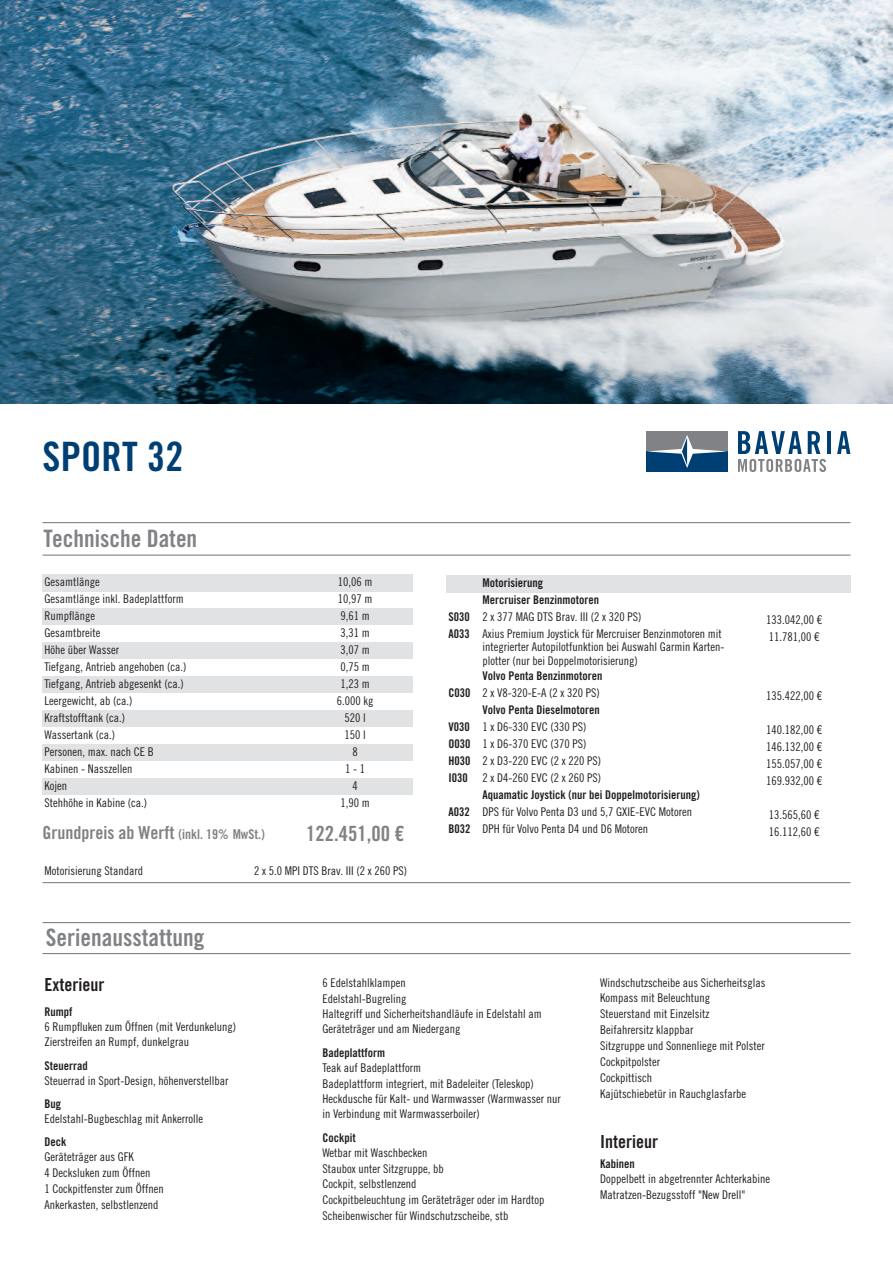
<style>
.page{position:relative;width:893px;height:1263px;background:#fff}
.page>*{position:absolute;margin:0;border:0;box-sizing:border-box;transform-origin:0 0}
.t1{font:40.5px "Trade Gothic LT Com Bd Cn 20";letter-spacing:.005em;color:#003f73}
.t2{font:24px "Trade Gothic LT Com Bd Cn 20";color:#808285}
.t3{font:21px "Trade Gothic LT Com Bd Cn 20";color:#808285}
.t4{font:18px "Trade Gothic LT Com Bd Cn 20";color:#808285}
.t5{font:18px "Trade Gothic LT Com Bd Cn 20";color:#231f20}
.t6{font:12px/15.9px "Trade Gothic LT Com Cn 18";color:#231f20}
.t7{font:12px/17px "Trade Gothic LT Com Bd Cn 20";color:#231f20}
.s1{font-size:13.5px}
.s2{font-family:"Trade Gothic LT Com Bd Cn 20"}
</style>
<div class="page">
<img style="left:0;top:0;width:893px;height:404px">
<div style="left:646px;top:431px;width:82px;height:20px;background:#808285"></div>
<div style="left:646px;top:451px;width:82px;height:21px;background:#003f73"></div>
<svg style="left:647px;top:435px;width:81px;height:33px"></svg>
<hr style="left:827px;top:431px;width:4px;height:23px;background:#003f73">
<svg style="left:837px;top:431px;width:13px;height:23px"></svg>
<svg style="left:738px;top:431px;width:88px;height:41px"></svg>
<hr style="left:43px;top:522px;width:807px;height:1px;background:#808285">
<hr style="left:43px;top:554px;width:807px;height:2px;background:#808285">
<div style="left:43px;top:575px;width:255px;height:17px;background:#e1e2e4"></div>
<div style="left:298px;top:575px;width:114px;height:17px;background:#e1e2e4"></div>
<div style="left:43px;top:609px;width:255px;height:17px;background:#e1e2e4"></div>
<div style="left:298px;top:609px;width:114px;height:17px;background:#e1e2e4"></div>
<div style="left:43px;top:643px;width:255px;height:17px;background:#e1e2e4"></div>
<div style="left:298px;top:643px;width:114px;height:17px;background:#e1e2e4"></div>
<div style="left:43px;top:677px;width:255px;height:17px;background:#e1e2e4"></div>
<div style="left:298px;top:677px;width:114px;height:17px;background:#e1e2e4"></div>
<div style="left:43px;top:711px;width:255px;height:17px;background:#e1e2e4"></div>
<div style="left:298px;top:711px;width:114px;height:17px;background:#e1e2e4"></div>
<div style="left:43px;top:745px;width:255px;height:17px;background:#e1e2e4"></div>
<div style="left:298px;top:745px;width:114px;height:17px;background:#e1e2e4"></div>
<div style="left:43px;top:779px;width:255px;height:17px;background:#e1e2e4"></div>
<div style="left:298px;top:779px;width:114px;height:17px;background:#e1e2e4"></div>
<div style="left:446px;top:575px;width:34px;height:17px;background:#e1e2e4"></div>
<div style="left:480px;top:575px;width:256px;height:17px;background:#e1e2e4"></div>
<div style="left:736px;top:575px;width:114px;height:17px;background:#e1e2e4"></div>
<hr style="left:43px;top:922px;width:807px;height:1px;background:#808285">
<hr style="left:43px;top:953px;width:807px;height:1px;background:#808285">
<hr style="left:43px;top:882px;width:807px;height:1px;background:#808285">
<h1 class="t1" style="left:43px;top:432px;width:142px">SPORT 32</h1>
<h2 class="t2" style="left:44px;top:524px;width:155px">Technische Daten</h2>
<p class="t6" style="left:45px;top:574px;width:57px">Gesamtlänge</p>
<p class="t6" style="left:338px;top:574px;width:36px">10,06 m</p>
<p class="t6" style="left:45px;top:591px;width:141px">Gesamtlänge inkl. Badeplattform</p>
<p class="t6" style="left:338px;top:591px;width:36px">10,97 m</p>
<p class="t6" style="left:45px;top:608px;width:52px">Rumpflänge</p>
<p class="t6" style="left:340px;top:608px;width:31px">9,61 m</p>
<p class="t6" style="left:45px;top:625px;width:58px">Gesamtbreite</p>
<p class="t6" style="left:340px;top:625px;width:31px">3,31 m</p>
<p class="t6" style="left:45px;top:642px;width:76px">Höhe über Wasser</p>
<p class="t6" style="left:340px;top:642px;width:31px">3,07 m</p>
<p class="t6" style="left:45px;top:659px;width:143px">Tiefgang, Antrieb angehoben (ca.)</p>
<p class="t6" style="left:340px;top:659px;width:31px">0,75 m</p>
<p class="t6" style="left:45px;top:676px;width:141px">Tiefgang, Antrieb abgesenkt (ca.)</p>
<p class="t6" style="left:340px;top:676px;width:31px">1,23 m</p>
<p class="t6" style="left:45px;top:693px;width:89px">Leergewicht, ab (ca.)</p>
<p class="t6" style="left:337px;top:693px;width:38px">6.000 kg</p>
<p class="t6" style="left:45px;top:710px;width:82px">Kraftstofftank (ca.)</p>
<p class="t6" style="left:344px;top:710px;width:23px">520 l</p>
<p class="t6" style="left:45px;top:727px;width:72px">Wassertank (ca.)</p>
<p class="t6" style="left:344px;top:727px;width:23px">150 l</p>
<p class="t6" style="left:45px;top:744px;width:111px">Personen, max. nach CE B</p>
<p class="t6" style="left:352px;top:744px;width:7px">8</p>
<p class="t6" style="left:45px;top:761px;width:89px">Kabinen - Nasszellen</p>
<p class="t6" style="left:345px;top:761px;width:21px">1-1</p>
<p class="t6" style="left:45px;top:778px;width:24px">Kojen</p>
<p class="t6" style="left:352px;top:778px;width:7px">4</p>
<p class="t6" style="left:45px;top:795px;width:104px">Stehhöhe in Kabine (ca.)</p>
<p class="t6" style="left:340px;top:795px;width:31px">1,90 m</p>
<h3 class="t4" style="left:43px;top:822px;width:224px">Grundpreis ab Werft <span class="s1">(inkl. 19% MwSt.)</span></h3>
<h3 class="t3" style="left:306px;top:820px;width:99px">122.451,00 €</h3>
<p class="t6" style="left:45px;top:863px;width:100px">Motorisierung Standard</p>
<p class="t6" style="left:254px;top:863px;width:154px">2 x 5.0 MPI DTS Brav. III (2 x 260 PS)</p>
<p class="t7" style="left:483px;top:574px;width:118px">Motorisierung<br>Mercruiser Benzinmotoren</p>
<p class="t6" style="left:449px;top:608px;width:194px"><span class="s2">S030</span> 2 x 377 MAG DTS Brav. III (2 x 320 PS)</p>
<p class="t6" style="left:766px;top:611px;width:57px">133.042,00 €</p>
<p class="t6" style="left:483px;top:626px;width:243px;line-height:13.5px;text-indent:-34px"><span class="s2">A033</span> Axius Premium Joystick für Mercruiser Benzinmotoren mit integrierter Autopilotfunktion bei Auswahl Garmin Karten&shy;plotter (nur bei Doppelmotorisierung)</p>
<p class="t6" style="left:769px;top:628px;width:52px">11.781,00 €</p>
<p class="t7" style="left:483px;top:667px;width:121px">Volvo Penta Benzinmotoren</p>
<p class="t6" style="left:449px;top:685px;width:153px"><span class="s2">C030</span> 2 x V8-320-E-A (2 x 320 PS)</p>
<p class="t6" style="left:766px;top:688px;width:57px">135.422,00 €</p>
<p class="t7" style="left:483px;top:701px;width:119px">Volvo Penta Dieselmotoren</p>
<p class="t6" style="left:449px;top:719px;width:139px"><span class="s2">V030</span> 1 x D6-330 EVC (330 PS)</p>
<p class="t6" style="left:766px;top:722px;width:57px">140.182,00 €</p>
<p class="t6" style="left:449px;top:736px;width:139px"><span class="s2">O030</span> 1 x D6-370 EVC (370 PS)</p>
<p class="t6" style="left:766px;top:739px;width:57px">146.132,00 €</p>
<p class="t6" style="left:449px;top:753px;width:154px"><span class="s2">H030</span> 2 x D3-220 EVC (2 x 220 PS)</p>
<p class="t6" style="left:766px;top:756px;width:57px">155.057,00 €</p>
<p class="t6" style="left:449px;top:770px;width:154px"><span class="s2">I030</span> 2 x D4-260 EVC (2 x 260 PS)</p>
<p class="t6" style="left:766px;top:773px;width:57px">169.932,00 €</p>
<p class="t7" style="left:483px;top:786px;width:219px">Aquamatic Joystick (nur bei Doppelmotorisierung)</p>
<p class="t6" style="left:449px;top:804px;width:245px"><span class="s2">A032</span> DPS für Volvo Penta D3 und 5,7 GXIE-EVC Motoren</p>
<p class="t6" style="left:769px;top:807px;width:52px">13.565,60 €</p>
<p class="t6" style="left:449px;top:821px;width:201px"><span class="s2">B032</span> DPH für Volvo Penta D4 und D6 Motoren</p>
<p class="t6" style="left:769px;top:824px;width:52px">16.112,60 €</p>
<h2 class="t2" style="left:46px;top:922px;width:160px">Serienausstattung</h2>
<h3 class="t5" style="left:45px;top:974px;width:61px">Exterieur</h3>
<p class="t7" style="left:45px;top:1003px;width:29px">Rumpf</p>
<p class="t6" style="left:45px;top:1018px;width:193px">6 Rumpfluken zum Öffnen (mit Verdunkelung)<br>Zierstreifen an Rumpf, dunkelgrau</p>
<p class="t7" style="left:45px;top:1057px;width:45px">Steuerrad</p>
<p class="t6" style="left:45px;top:1072px;width:185px">Steuerrad in Sport-Design, höhenverstellbar</p>
<p class="t7" style="left:45px;top:1095px;width:18px">Bug</p>
<p class="t6" style="left:45px;top:1111px;width:160px">Edelstahl-Bugbeschlag mit Ankerrolle</p>
<p class="t7" style="left:45px;top:1133px;width:23px">Deck</p>
<p class="t6" style="left:45px;top:1149px;width:121px">Geräteträger aus GFK<br>4 Decksluken zum Öffnen<br>1 Cockpitfenster zum Öffnen<br>Ankerkasten, selbstlenzend</p>
<p class="t6" style="left:322px;top:974px;width:221px">6 Edelstahlklampen<br>Edelstahl-Bugreling<br>Haltegriff und Sicherheitshandläufe in Edelstahl am<br>Geräteträger und am Niedergang</p>
<p class="t7" style="left:322px;top:1044px;width:64px">Badeplattform</p>
<p class="t6" style="left:322px;top:1059px;width:240px">Teak auf Badeplattform<br>Badeplattform integriert, mit Badeleiter (Teleskop)<br>Heckdusche für Kalt- und Warmwasser (Warmwasser nur in Verbindung mit Warmwasserboiler)</p>
<p class="t7" style="left:322px;top:1129px;width:35px">Cockpit</p>
<p class="t6" style="left:322px;top:1144px;width:223px">Wetbar mit Waschbecken<br>Staubox unter Sitzgruppe, bb<br>Cockpit, selbstlenzend<br>Cockpitbeleuchtung im Geräteträger oder im Hardtop Scheibenwischer für Windschutzscheibe, stb</p>
<p class="t6" style="left:600px;top:974px;width:167px">Windschutzscheibe aus Sicherheitsglas<br>Kompass mit Beleuchtung<br>Steuerstand mit Einzelsitz<br>Beifahrersitz klappbar<br>Sitzgruppe und Sonnenliege mit Polster<br>Cockpitpolster<br>Cockpittisch<br>Kajütschiebetür in Rauchglasfarbe</p>
<h3 class="t5" style="left:600px;top:1131px;width:59px">Interieur</h3>
<p class="t7" style="left:600px;top:1155px;width:36px">Kabinen</p>
<p class="t6" style="left:600px;top:1171px;width:171px">Doppelbett in abgetrennter Achterkabine<br>Matratzen-Bezugsstoff "New Drell"</p>
</div>
